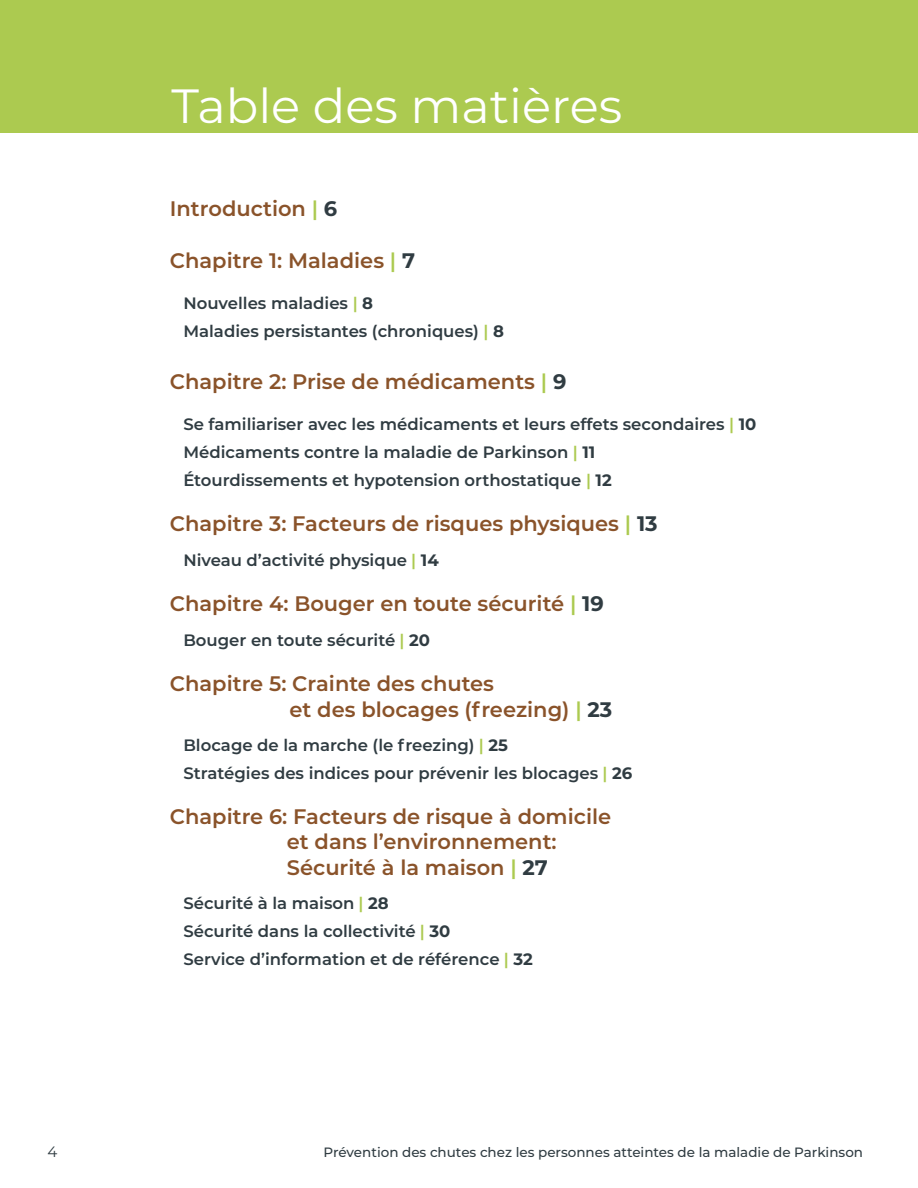
<style>
.page{position:relative;width:918px;height:1188px;background:#fff}
.page>*{position:absolute;margin:0;border:0;box-sizing:border-box;transform-origin:0 0}
.t1{font:48px "Montserrat";color:#fff}
.t2{font:600 21px/25.2px "Montserrat";color:#8a532a}
.t3{font:600 16.5px/27.8px "Montserrat";color:#303c42}
.t4{font:15px "Montserrat";color:#303c42}
.t5{font:500 13.5px "Montserrat";color:#303c42}
.s1{color:#acca50}
.s2{font-weight:700;color:#303c42}
.s3{font-weight:700}
</style>
<div class="page">
<div style="left:0;top:0;width:918px;height:132px;background:#acca50"></div>
<h1 class="t1" style="left:171px;top:73px;width:452px">Table des matières</h1>
<p class="t2" style="left:170px;top:195px;width:169px">Introduction <span class="s1">|</span> <span class="s2">6</span></p>
<p class="t2" style="left:170px;top:247px;width:247px">Chapitre 1: Maladies <span class="s1">|</span> <span class="s2">7</span></p>
<p class="t3" style="left:183px;top:289px;width:322px">Nouvelles maladies <span class="s1">|</span> <span class="s3">8<br></span>Maladies persistantes (chroniques) <span class="s1">|</span> <span class="s3">8</span></p>
<p class="t2" style="left:170px;top:368px;width:398px">Chapitre 2: Prise de médicaments <span class="s1">|</span> <span class="s2">9</span></p>
<p class="t3" style="left:183px;top:410px;width:575px">Se familiariser avec les médicaments et leurs effets secondaires <span class="s1">|</span> <span class="s3">10<br></span>Médicaments contre la maladie de Parkinson <span class="s1">|</span> <span class="s3">11<br></span>Étourdissements et hypotension orthostatique <span class="s1">|</span> <span class="s3">12</span></p>
<p class="t2" style="left:170px;top:510px;width:489px">Chapitre 3: Facteurs de risques physiques <span class="s1">|</span> <span class="s2">13</span></p>
<p class="t3" style="left:183px;top:545px;width:257px">Niveau d’activité physique <span class="s1">|</span> <span class="s3">14</span></p>
<p class="t2" style="left:170px;top:590px;width:435px">Chapitre 4: Bouger en toute sécurité <span class="s1">|</span> <span class="s2">19</span></p>
<p class="t3" style="left:183px;top:625px;width:248px">Bouger en toute sécurité <span class="s1">|</span> <span class="s3">20</span></p>
<p class="t2" style="left:289px;top:670px;width:324px;text-indent:-120px">Chapitre 5: Crainte des chutes<br>et des blocages (freezing) <span class="s1">|</span> <span class="s2">23</span></p>
<p class="t3" style="left:183px;top:731px;width:450px">Blocage de la marche (le freezing) <span class="s1">|</span> <span class="s3">25<br></span>Stratégies des indices pour prévenir les blocages <span class="s1">|</span> <span class="s3">26</span></p>
<p class="t2" style="left:287px;top:803px;width:326px;text-indent:-117px">Chapitre 6: Facteurs de risque à domicile et dans l’environnement:<br>Sécurité à la maison <span class="s1">|</span> <span class="s2">27</span></p>
<p class="t3" style="left:183px;top:889px;width:351px">Sécurité à la maison <span class="s1">|</span> <span class="s3">28<br></span>Sécurité dans la collectivité <span class="s1">|</span> <span class="s3">30<br></span>Service d’information et de référence <span class="s1">|</span> <span class="s3">32</span></p>
<p class="t4" style="left:47px;top:1141px;width:11px">4</p>
<p class="t5" style="left:324px;top:1142px;width:541px">Prévention des chutes chez les personnes atteintes de la maladie de Parkinson</p>
</div>
